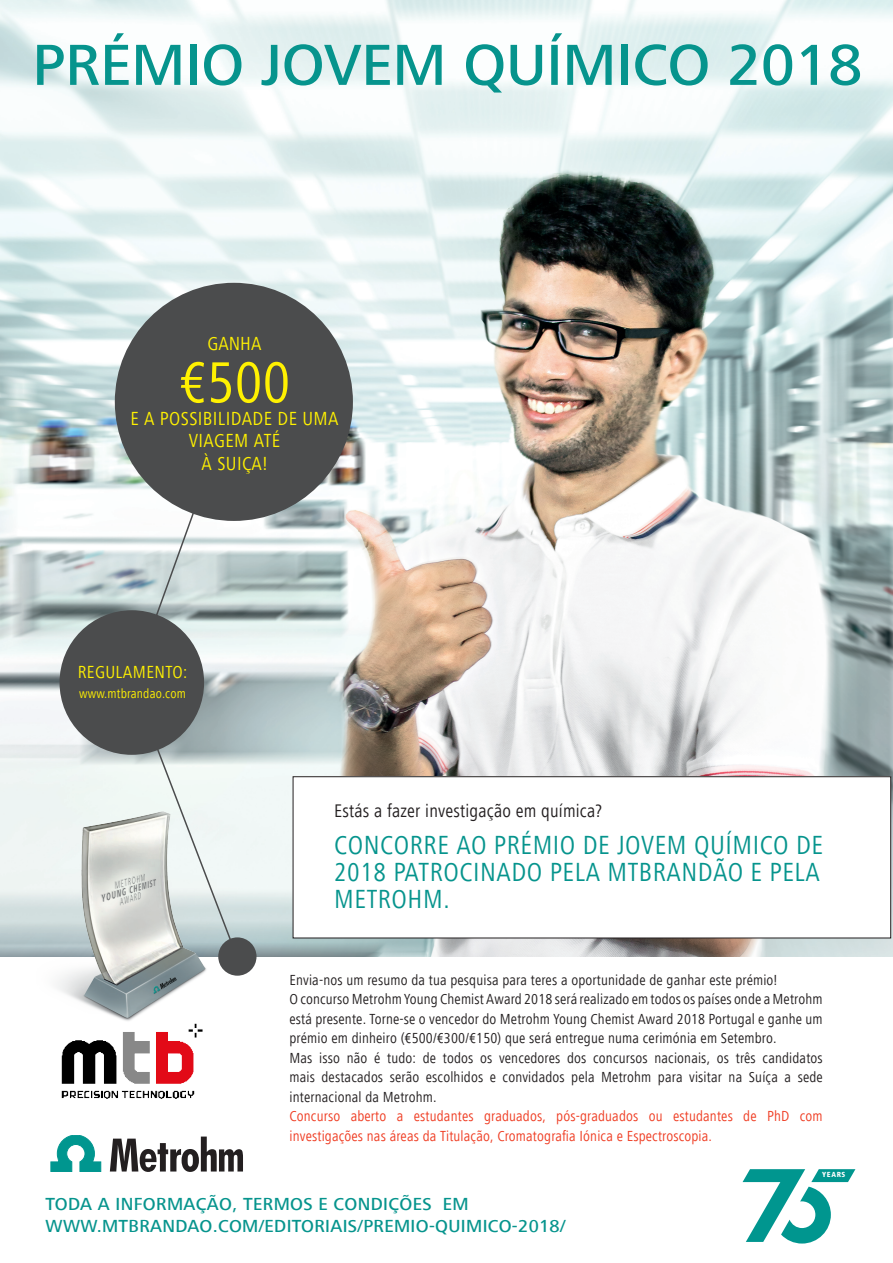
<style>
.page{position:relative;width:893px;height:1263px;background:#fff}
.page>*{position:absolute;margin:0;border:0;box-sizing:border-box;transform-origin:0 0}
.Head_120_112pt_green{font:500 60px "Frutiger Next LT";color:#06948d}
._80_70_bold_yellow{font:700 condensed 60px "Frutiger Next LT";color:#fff101}
._16_18_bold{font:700 condensed 27px/27px "Frutiger Next LT";letter-spacing:.02em;color:#06948d}
._26_30pt_yellow_cent{font:700 condensed 19.5px/22.5px "Frutiger Next LT";letter-spacing:.02em;color:#fff101;text-align:center}
._80_70_bold_yellow-2{font:700 condensed 19.5px "Frutiger Next LT";color:#fff101}
._16_18_bold-2{font:700 condensed 18.75px "Frutiger Next LT";letter-spacing:.01em;color:#231f20}
._16_18_bold-3{font:500 18px "Frutiger Next LT";letter-spacing:.02em;color:#06948d}
._26_30pt_yellow_cent-2{font:700 condensed 18px "Frutiger Next LT";letter-spacing:.02em;color:#fff101}
.copy_18_26_light{font:700 condensed 15px/19.5px "Frutiger Next LT";letter-spacing:.01em;color:#231f20;text-align:justify}
.copy_18_26_light-2{font:700 condensed 15px/19.5px "Frutiger Next LT";letter-spacing:.01em;color:#ef3c22}
._16_18_bold-4{font:700 condensed 13.5px "Frutiger Next LT";letter-spacing:.01em;color:#fff101}
.t1{font:800 condensed 7.65px "Frutiger Next LT";letter-spacing:.08em;color:#fff}
</style>
<div class="page">
<img style="left:0;top:0;width:893px;height:957px">
<svg style="left:130px;top:461px;width:109px;height:477px"></svg>
<div style="left:115px;top:283px;width:238px;height:238px;background:#4b4c4d;border-radius:50%"></div>
<div style="left:60px;top:610px;width:144px;height:145px;background:#4b4c4d;border-radius:50%"></div>
<div style="left:218px;top:937px;width:39px;height:39px;background:#4b4c4d;border-radius:50%"></div>
<svg style="left:51px;top:1135px;width:50px;height:36px"></svg>
<svg style="left:110px;top:1136px;width:133px;height:36px"></svg>
<svg style="left:743px;top:1169px;width:112px;height:74px"></svg>
<img style="left:20px;top:793px;width:210px;height:223px">
<div style="left:293px;top:777px;width:598px;height:161px;background:#fff"></div>
<div style="left:293px;top:776px;width:598px;height:162px;border:1px solid #231f20"></div>
<img style="left:61px;top:1016px;width:142px;height:83px">
<p class="Head_120_112pt_green" style="left:32px;top:32px;width:831px">PRÉMIO JOVEM QUÍMICO 2018</p>
<p class="_80_70_bold_yellow-2" style="left:208px;top:333px;width:55px">GANHA</p>
<p class="_80_70_bold_yellow" style="left:179px;top:349px;width:113px">€500</p>
<p class="_26_30pt_yellow_cent" style="left:130px;top:407px;width:210px">E A POSSIBILIDADE DE UMA<br>VIAGEM ATÉ</p>
<p class="_26_30pt_yellow_cent" style="left:202px;top:452px;width:67px">À SUIÇA!</p>
<p class="_26_30pt_yellow_cent-2" style="left:78px;top:662px;width:111px">REGULAMENTO:</p>
<p class="_16_18_bold-4" style="left:79px;top:686px;width:108px">www.mtbrandao.com</p>
<p class="_16_18_bold-2" style="left:334px;top:801px;width:269px">Estás a fazer investigação em química?</p>
<p class="_16_18_bold" style="left:334px;top:832px;width:491px">CONCORRE AO PRÉMIO DE JOVEM QUÍMICO DE<br>2018 PATROCINADO PELA MTBRANDÃO E PELA<br>METROHM.</p>
<p class="copy_18_26_light" style="left:289px;top:970px;width:490px">Envia-nos um resumo da tua pesquisa para teres a oportunidade de ganhar este prémio!</p>
<p class="copy_18_26_light" style="left:289px;top:990px;width:535px">O concurso Metrohm Young Chemist Award 2018 será realizado em todos os países onde a Metrohm está presente. Torne-se o vencedor do Metrohm Young Chemist Award 2018 Portugal e ganhe um prémio em dinheiro (€500/€300/€150) que será entregue numa cerimónia em Setembro.</p>
<p class="copy_18_26_light" style="left:289px;top:1048px;width:535px">Mas isso não é tudo: de todos os vencedores dos concursos nacionais, os três candidatos mais destacados serão escolhidos e convidados pela Metrohm para visitar na Suíça a sede internacional da Metrohm.</p>
<p class="copy_18_26_light-2" style="left:289px;top:1107px;width:535px">Concurso aberto a estudantes graduados, pós-graduados ou estudantes de PhD com investigações nas áreas da Titulação, Cromatografia Iónica e Espectroscopia.</p>
<p class="t1" style="left:822px;top:1170px;width:25px">YEARS</p>
<p class="_16_18_bold-3" style="left:46px;top:1193px;width:425px">TODA A INFORMAÇÃO, TERMOS E CONDIÇÕES EM</p>
<p class="_16_18_bold-3" style="left:46px;top:1216px;width:521px">WWW.MTBRANDAO.COM/EDITORIAIS/PREMIO-QUIMICO-2018/</p>
</div>
